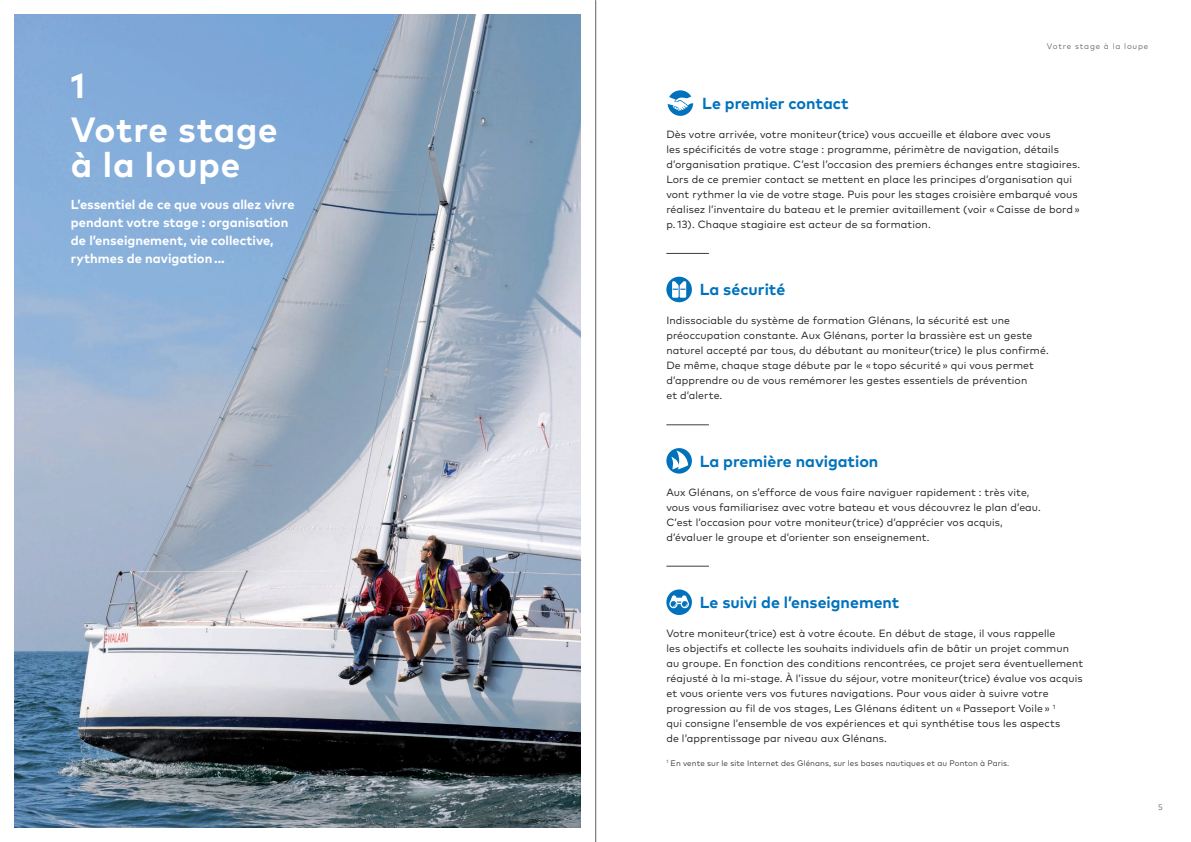
<style>
.page{position:relative;width:1191px;height:842px;background:#fff}
.page>*{position:absolute;margin:0;border:0;box-sizing:border-box;transform-origin:0 0}
.t1{font:700 35px/43.5px "Mark Pro";letter-spacing:.025em;color:#fff}
.t2{font:700 16px "Mark Pro";color:#0072bc}
.t3{font:700 13px/18px "Mark Pro";color:#fff}
.t4{font:10.5px/15px "Mark Pro";letter-spacing:.01em;color:#231f20}
.t5{font:8px "Mark Pro";letter-spacing:.01em;color:#3e3e3f}
.t6{font:8px "Mark Pro";letter-spacing:.1em;color:#6c6d70}
</style>
<div class="page">
<img style="left:14px;top:15px;width:567px;height:812px">
<svg style="left:667px;top:90px;width:26px;height:26px"></svg>
<svg style="left:667px;top:96px;width:27px;height:15px"></svg>
<hr style="left:666px;top:253px;width:43px;height:1px;background:#3e3e3f">
<svg style="left:666px;top:277px;width:26px;height:25px"></svg>
<svg style="left:672px;top:281px;width:14px;height:17px"></svg>
<hr style="left:666px;top:425px;width:43px;height:1px;background:#3e3e3f">
<svg style="left:666px;top:448px;width:26px;height:26px"></svg>
<svg style="left:671px;top:450px;width:17px;height:19px"></svg>
<hr style="left:666px;top:566px;width:43px;height:1px;background:#3e3e3f">
<svg style="left:666px;top:589px;width:26px;height:26px"></svg>
<svg style="left:669px;top:595px;width:20px;height:13px"></svg>
<hr style="left:596px;top:1px;width:1px;height:841px;background:#a8a9ad">
<hr style="left:595px;top:0;width:1px;height:842px;background:#808285">
<h1 class="t1" style="left:71px;top:61px;width:208px">1<br>Votre stage</h1>
<h1 class="t1" style="left:71px;top:140px;width:171px">à la loupe</h1>
<p class="t3" style="left:71px;top:194px;width:225px">L’essentiel de ce que vous allez vivre pendant votre stage : organisation de l’enseignement, vie collective, rythmes de navigation ...</p>
<p class="t6" style="left:1047px;top:40px;width:103px">Votre stage à la loupe</p>
<h2 class="t2" style="left:702px;top:91px;width:148px">Le premier contact</h2>
<p class="t4" style="left:666px;top:126px;width:415px">Dès votre arrivée, votre moniteur(trice) vous accueille et élabore avec vous<br>les spécificités de votre stage : programme, périmètre de navigation, détails d’organisation pratique. C’est l’occasion des premiers échanges entre stagiaires.<br>Lors de ce premier contact se mettent en place les principes d’organisation qui vont rythmer la vie de votre stage. Puis pour les stages croisière embarqué vous réalisez l’inventaire du bateau et le premier avitaillement (voir « Caisse de bord» p. 13). Chaque stagiaire est acteur de sa formation.</p>
<h2 class="t2" style="left:700px;top:277px;width:87px">La sécurité</h2>
<p class="t4" style="left:666px;top:312px;width:384px">Indissociable du système de formation Glénans, la sécurité est une préoccupation constante. Aux Glénans, porter la brassière est un geste naturel accepté par tous, du débutant au moniteur(trice) le plus confirmé.<br>De même, chaque stage débute par le « topo sécurité » qui vous permet d’apprendre ou de vous remémorer les gestes essentiels de prévention<br>et d’alerte.</p>
<h2 class="t2" style="left:700px;top:449px;width:180px">La première navigation</h2>
<p class="t4" style="left:666px;top:484px;width:376px">Aux Glénans, on s’efforce de vous faire naviguer rapidement : très vite, vous vous familiarisez avec votre bateau et vous découvrez le plan d’eau.<br>C’est l’occasion pour votre moniteur(trice) d’apprécier vos acquis, d’évaluer le groupe et d’orienter son enseignement.</p>
<h2 class="t2" style="left:700px;top:590px;width:201px">Le suivi de l’enseignement</h2>
<p class="t4" style="left:666px;top:625px;width:418px">Votre moniteur(trice) est à votre écoute. En début de stage, il vous rappelle<br>les objectifs et collecte les souhaits individuels afin de bâtir un projet commun au groupe. En fonction des conditions rencontrées, ce projet sera éventuellement réajusté à la mi-stage. À l’issue du séjour, votre moniteur(trice) évalue vos acquis et vous oriente vers vos futures navigations. Pour vous aider à suivre votre progression au fil de vos stages, Les Glénans éditent un « Passeport Voile » <sup>1<br></sup>qui consigne l’ensemble de vos expériences et qui synthétise tous les aspects<br>de l’apprentissage par niveau aux Glénans.</p>
<p class="t5" style="left:666px;top:757px;width:344px"><sup>1</sup> En vente sur le site Internet des Glénans, sur les bases nautiques et au Ponton à Paris.</p>
<p class="t6" style="left:1158px;top:801px;width:6px">5</p>
</div>
